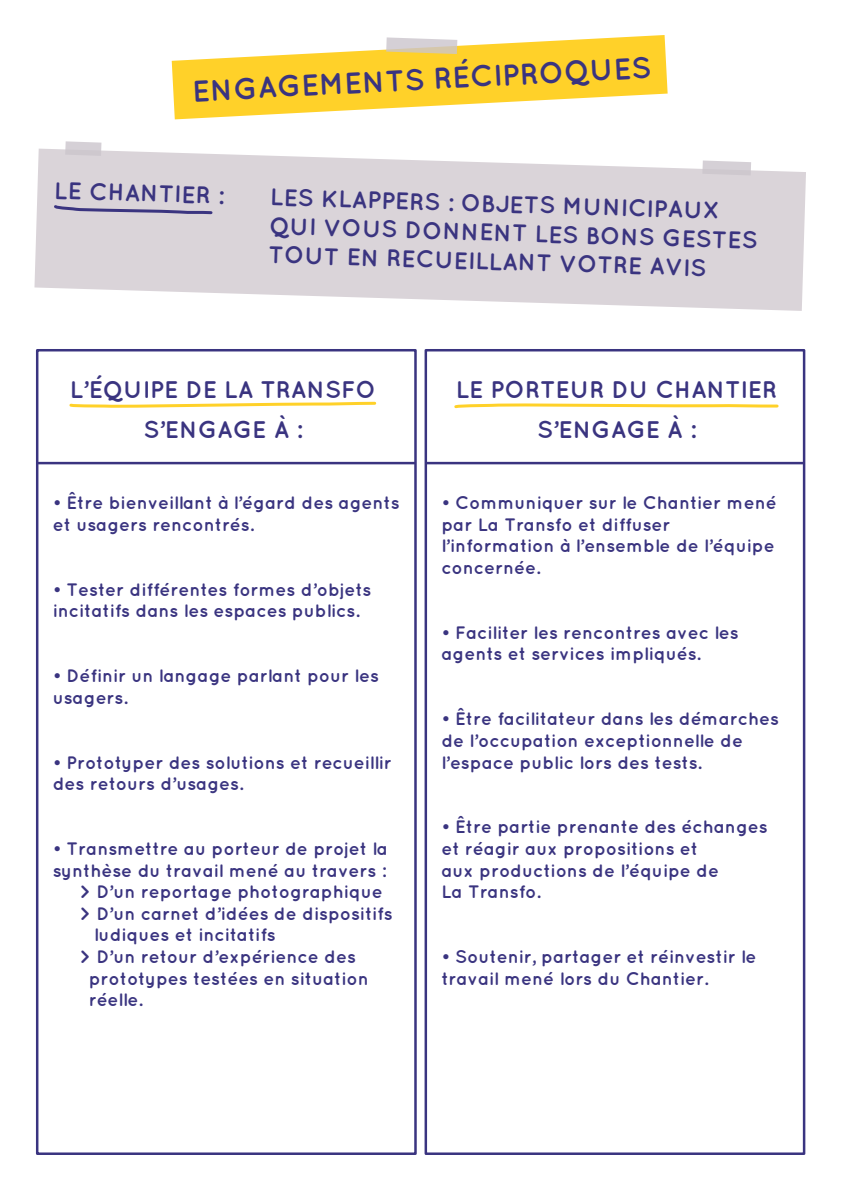
<style>
.page{position:relative;width:842px;height:1191px;background:#fff}
.page>*{position:absolute;margin:0;border:0;box-sizing:border-box;transform-origin:0 0}
.t1{font:700 30px "Quicksand";color:#3a3480}
.t2{font:700 24px/40px "Quicksand";color:#3a3480;text-align:center}
.t3{font:700 18px/21.6px "Quicksand";color:#3a3480}
</style>
<div class="page">
<svg style="left:34px;top:149px;width:772px;height:162px;background:#dfdade"></svg>
<svg style="left:172px;top:35px;width:496px;height:84px;fill:#ffd129"></svg>
<div style="left:36px;top:349px;width:381px;height:806px;border:2px solid #3a3480"></div>
<div style="left:425px;top:349px;width:380px;height:806px;border:2px solid #3a3480"></div>
<hr style="left:38px;top:462px;width:376px;height:2px;background:#3a3480">
<hr style="left:427px;top:462px;width:376px;height:2px;background:#3a3480">
<svg style="left:386px;top:37px;width:71px;height:17px"></svg>
<svg style="left:65px;top:141px;width:36px;height:15px"></svg>
<svg style="left:702px;top:160px;width:49px;height:15px"></svg>
<svg style="left:51px;top:202px;width:163px;height:14px;background:#b8b2c6"></svg>
<svg style="left:69px;top:401px;width:308px;height:7px"></svg>
<svg style="left:454px;top:403px;width:325px;height:6px"></svg>
<svg style="left:250px;top:239px;width:33px;height:24px"></svg>
<h1 class="t1" style="left:191px;top:73px;width:442px;rotate:-3deg">Engagements Réc ipr oques</h1>
<h2 class="t2" style="left:55px;top:169px;width:171px;rotate:2deg">LE CHANTIER :</h2>
<h2 class="t2" style="left:271px;top:176px;width:141px;rotate:2deg">Les Kla ppers</h2>
<h2 class="t2" style="left:448px;top:181px;width:78px;rotate:2deg">: Objets</h2>
<h2 class="t2" style="left:563px;top:185px;width:159px;rotate:2deg">munic ipaux</h2>
<h2 class="t2" style="left:270px;top:204px;width:282px;rotate:2deg">qui vous donnent les</h2>
<h2 class="t2" style="left:586px;top:214px;width:112px;rotate:2deg">bons gestes</h2>
<h2 class="t2" style="left:285px;top:234px;width:119px;rotate:2deg">out en rec</h2>
<h2 class="t2" style="left:435px;top:238px;width:179px;rotate:2deg">ueilla nt votre</h2>
<h2 class="t2" style="left:650px;top:245px;width:54px;rotate:2deg">avis</h2>
<h2 class="t2" style="left:70px;top:369px;width:308px">L’équipe de la Transfo s’engage à :</h2>
<h2 class="t2" style="left:537px;top:369px;width:225px;text-align:left;text-indent:-81px">LE PORTEU R du Chantier s’engage à :</h2>
<p class="t3" style="left:53px;top:491px;width:348px">• Être bienveillant à l’égard des agents et usagers rencontrés.</p>
<p class="t3" style="left:53px;top:578px;width:320px">• Tester différentes formes d’objets incitatifs dans les espaces publics.</p>
<p class="t3" style="left:53px;top:664px;width:328px">• Définir un langage parlant pour les usagers.</p>
<p class="t3" style="left:53px;top:751px;width:341px">• Prototyper des solutions et recueillir des retours d’usages.</p>
<p class="t3" style="left:53px;top:837px;width:337px">• Transmettre au porteur de projet la</p>
<p class="t3" style="left:53px;top:859px;width:335px">synthèse du travail mené au travers :</p>
<p class="t3" style="left:80px;top:880px;width:304px">&gt; D’un reportage photographique</p>
<p class="t3" style="left:80px;top:902px;width:314px">&gt; D’un carnet d’idées de dispositifs</p>
<p class="t3" style="left:94px;top:923px;width:183px">ludiques et incitatifs</p>
<p class="t3" style="left:80px;top:945px;width:278px">&gt; D’un retour d’expérience des</p>
<p class="t3" style="left:89px;top:967px;width:281px">prototypes testées en situation</p>
<p class="t3" style="left:89px;top:988px;width:55px">réelle.</p>
<p class="t3" style="left:441px;top:491px;width:337px">• Communiquer sur le Chantier mené par La Transfo et diffuser l’information à l’ensemble de l’équipe concernée.</p>
<p class="t3" style="left:441px;top:621px;width:299px">• Faciliter les rencontres avec les agents et services impliqués.</p>
<p class="t3" style="left:441px;top:707px;width:339px">• Être facilitateur dans les démarches de l’occupation exceptionnelle de l’espace public lors des tests.</p>
<p class="t3" style="left:441px;top:815px;width:328px">• Être partie prenante des échanges et réagir aux propositions et<br>aux productions de l’équipe de<br>La Transfo.</p>
<p class="t3" style="left:441px;top:945px;width:317px">• Soutenir, partager et réinvestir le travail mené lors du Chantier.</p>
</div>
